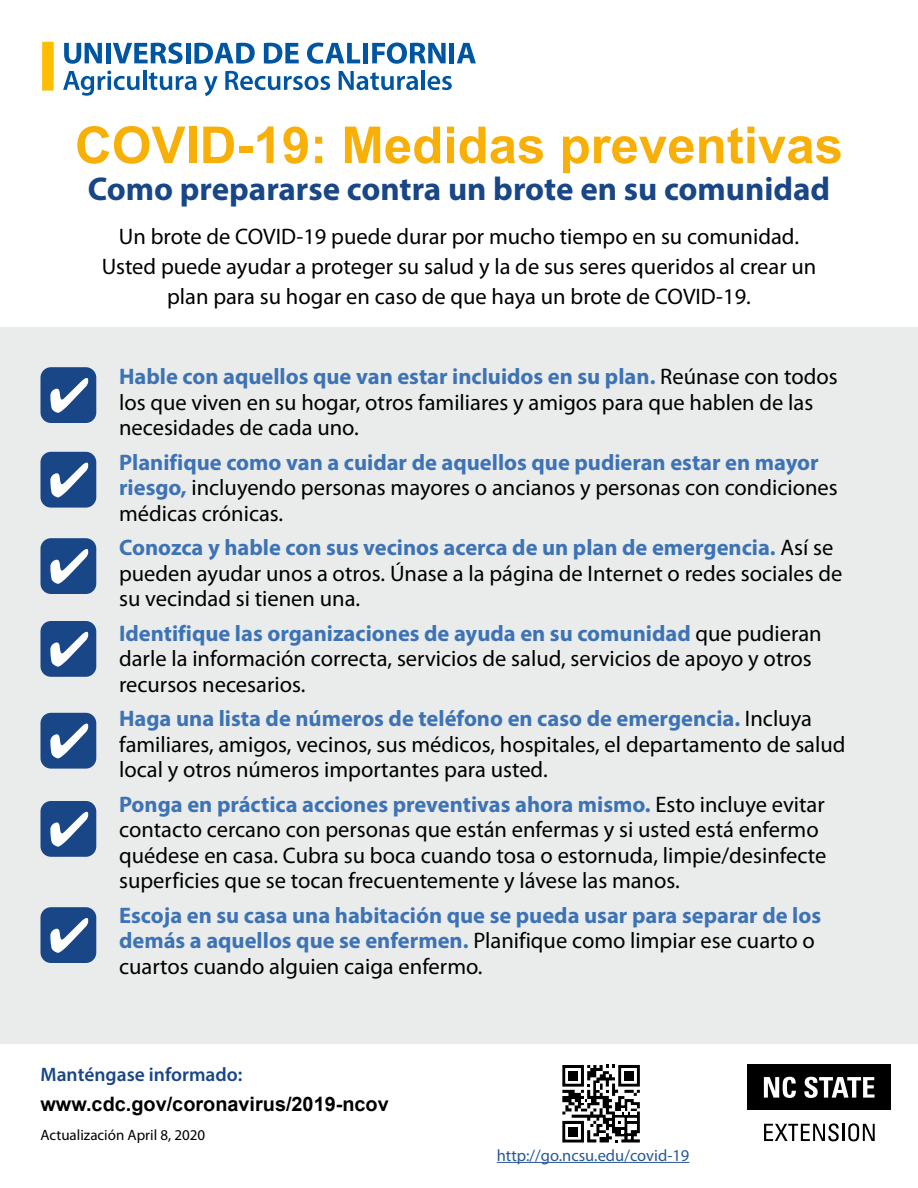
<style>
.page{position:relative;width:918px;height:1188px;background:#fff}
.page>*{position:absolute;margin:0;border:0;box-sizing:border-box;transform-origin:0 0}
.t1{font:700 51px "Arial";color:#f8b008}
.t2{font:700 33px "Myriad Pro";color:#184686}
.t3{font:22.5px/25.5px "Myriad Pro";color:#000}
.t4{font:700 22.5px/25.5px "Myriad Pro";color:#3d73b5}
.t5{font:700 19.8px "Arial";color:#000}
.t6{font:600 19.5px "Myriad Pro";color:#184686}
.t7{font:16.5px "Myriad Pro";color:#285897}
.t8{font:15px "Myriad Pro";color:#000}
.s1{color:#eaebeb}
.s2{font-weight:700;color:#3d73b5}
.s3{font-weight:400;color:#eaebeb}
.s4{font-weight:400;color:#000}
</style>
<div class="page">
<svg style="left:64px;top:43px;width:38px;height:21px"></svg>
<div style="left:106px;top:43px;width:5px;height:20px;background:#0055a2"></div>
<svg style="left:113px;top:43px;width:70px;height:21px"></svg>
<hr style="left:186px;top:43px;width:4px;height:20px;background:#0055a2">
<svg style="left:194px;top:43px;width:61px;height:21px"></svg>
<svg style="left:264px;top:43px;width:35px;height:21px"></svg>
<svg style="left:307px;top:43px;width:53px;height:21px"></svg>
<div style="left:363px;top:43px;width:5px;height:20px;background:#0055a2"></div>
<svg style="left:372px;top:43px;width:74px;height:21px"></svg>
<hr style="left:450px;top:43px;width:4px;height:20px;background:#0055a2">
<svg style="left:457px;top:43px;width:19px;height:20px"></svg>
<svg style="left:63px;top:71px;width:77px;height:25px"></svg>
<hr style="left:143px;top:70px;width:4px;height:20px;background:#0055a2">
<svg style="left:149px;top:72px;width:48px;height:18px"></svg>
<svg style="left:204px;top:76px;width:14px;height:20px"></svg>
<svg style="left:225px;top:71px;width:105px;height:19px"></svg>
<svg style="left:339px;top:71px;width:79px;height:19px"></svg>
<hr style="left:421px;top:70px;width:4px;height:20px;background:#0055a2">
<svg style="left:428px;top:76px;width:24px;height:14px"></svg>
<div style="left:42px;top:42px;width:12px;height:49px;background:#fdbd00"></div>
<div style="left:0;top:328px;width:918px;height:716px;background:#eaebeb"></div>
<div style="left:40px;top:367px;width:56px;height:56px;background:#184686;border-radius:10px"></div>
<svg style="left:50px;top:378px;width:38px;height:35px"></svg>
<div style="left:40px;top:452px;width:56px;height:56px;background:#184686;border-radius:10px"></div>
<svg style="left:50px;top:463px;width:38px;height:34px"></svg>
<div style="left:40px;top:538px;width:56px;height:56px;background:#184686;border-radius:10px"></div>
<svg style="left:50px;top:549px;width:38px;height:35px"></svg>
<div style="left:40px;top:621px;width:56px;height:56px;background:#184686;border-radius:10px"></div>
<svg style="left:50px;top:632px;width:38px;height:35px"></svg>
<div style="left:40px;top:713px;width:56px;height:56px;background:#184686;border-radius:10px"></div>
<svg style="left:50px;top:724px;width:38px;height:34px"></svg>
<div style="left:40px;top:801px;width:56px;height:56px;background:#184686;border-radius:10px"></div>
<svg style="left:50px;top:812px;width:38px;height:35px"></svg>
<div style="left:40px;top:907px;width:56px;height:56px;background:#184686;border-radius:10px"></div>
<svg style="left:50px;top:918px;width:38px;height:35px"></svg>
<svg style="left:562px;top:1064px;width:78px;height:79px"></svg>
<div style="left:569px;top:1071px;width:9px;height:9px;background:#000"></div>
<div style="left:624px;top:1071px;width:10px;height:9px;background:#000"></div>
<div style="left:569px;top:1127px;width:9px;height:9px;background:#000"></div>
<hr style="left:497px;top:1162px;width:192px;height:1px;background:#285897">
<div style="left:748px;top:1065px;width:143px;height:45px;background:#000"></div>
<svg style="left:764px;top:1077px;width:32px;height:21px"></svg>
<svg style="left:804px;top:1077px;width:71px;height:21px"></svg>
<hr style="left:842px;top:1124px;width:3px;height:17px;background:#000">
<svg style="left:848px;top:1123px;width:27px;height:18px"></svg>
<svg style="left:764px;top:1123px;width:75px;height:18px"></svg>
<h1 class="t1" style="left:75px;top:112px;width:770px">COVID-19: Medidas preventivas</h1>
<h2 class="t2" style="left:88px;top:167px;width:744px">Como prepararse contra un brote en su comunidad</h2>
<p class="t3" style="left:102px;top:221px;width:716px;line-height:30px;text-align:center">Un brote de COVID-19 puede durar por mucho tiempo en su comunidad.<br>Usted puede ayudar a proteger su salud y la de sus seres queridos al crear un plan para su hogar en caso de que haya un brote de COVID-19.</p>
<p class="t3" style="left:119px;top:364px;width:720px;text-indent:-15px"><span class="s1">•</span> <span class="s2">Hable con aquellos que van estar incluidos en su plan.</span> Reúnase con todos los que viven en su hogar, otros familiares y amigos para que hablen de las necesidades de cada uno.</p>
<p class="t3" style="left:119px;top:449px;width:720px;text-indent:-15px"><span class="s1">•</span> <span class="s2">Planifique como van a cuidar de aquellos que pudieran estar en mayor riesgo,</span> incluyendo personas mayores o ancianos y personas con condiciones médicas crónicas.</p>
<p class="t3" style="left:119px;top:535px;width:725px;text-indent:-15px"><span class="s1">•</span> <span class="s2">Conozca y hable con sus vecinos acerca de un plan de emergencia.</span> Así se pueden ayudar unos a otros. Únase a la página de Internet o redes sociales de su vecindad si tienen una.</p>
<p class="t3" style="left:119px;top:620px;width:704px;text-indent:-15px"><span class="s1">•</span> <span class="s2">Identifique las organizaciones de ayuda en su comunidad</span> que pudieran darle la información correcta, servicios de salud, servicios de apoyo y otros recursos necesarios.</p>
<p class="t3" style="left:119px;top:706px;width:728px;text-indent:-15px"><span class="s1">•</span> <span class="s2">Haga una lista de números de teléfono en caso de emergencia.</span> Incluya familiares, amigos, vecinos, sus médicos, hospitales, el departamento de salud local y otros números importantes para usted.</p>
<p class="t3" style="left:119px;top:791px;width:709px;text-indent:-15px"><span class="s1">•</span> <span class="s2">Ponga en práctica acciones preventivas ahora mismo.</span> Esto incluye evitar contacto cercano con personas que están enfermas y si usted está enfermo quédese en casa. Cubra su boca cuando tosa o estornuda, limpie/desinfecte superficies que se tocan frecuentemente y lávese las manos.</p>
<p class="t4" style="left:119px;top:902px;width:703px;text-indent:-15px"><span class="s3">•</span> Escoja en su casa una habitación que se pueda usar para separar de los demás a aquellos que se enfermen. <span class="s4">Planifique como limpiar ese cuarto o cuartos cuando alguien caiga enfermo.</span></p>
<p class="t6" style="left:40px;top:1062px;width:203px">Manténgase informado:</p>
<p class="t5" style="left:40px;top:1091px;width:350px">www.cdc.gov/coronavirus/2019-ncov</p>
<p class="t8" style="left:40px;top:1126px;width:166px">Actualización April 8, 2020</p>
<p class="t7" style="left:497px;top:1145px;width:194px">http://go.ncsu.edu/covid-19</p>
</div>
